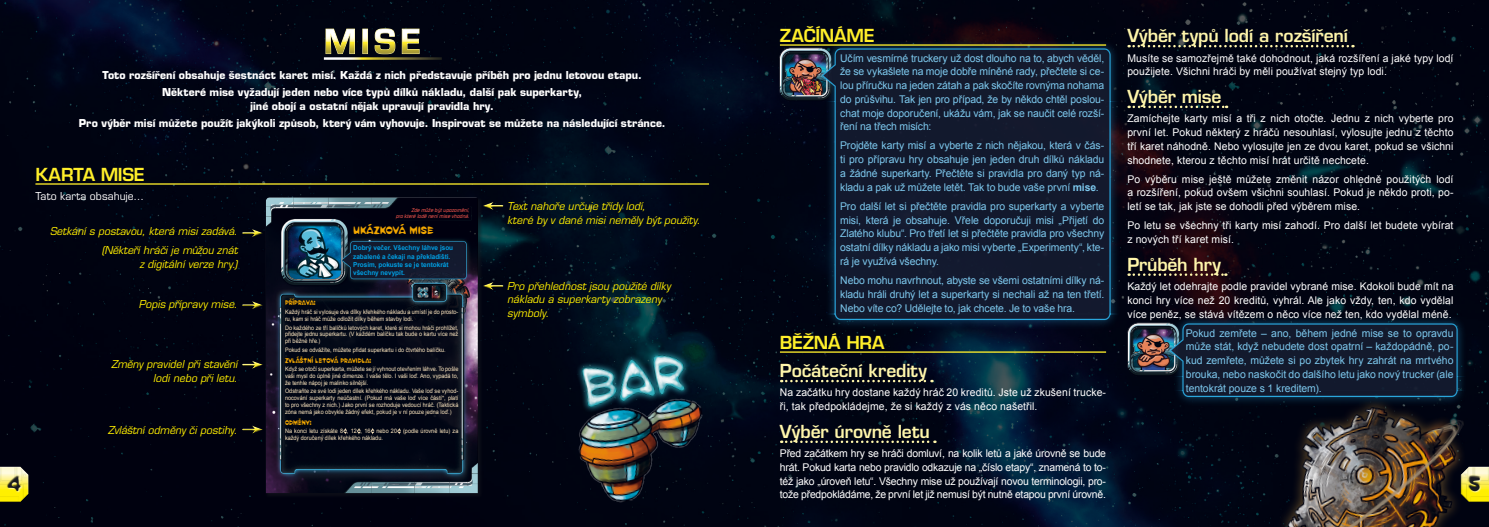
<style>
.page{position:relative;width:1489px;height:527px;background:#fff}
.page>*{position:absolute;margin:0;border:0;box-sizing:border-box;transform-origin:0 0}
.t1{font:600 32.5px "Eurostile CE";color:#fff}
.t2{font:500 21.25px "Amorpheus";color:#181a20}
.t3{font:600 17.5px "Eurostile CE";letter-spacing:-.01em;color:#fff6ab}
.t4{font:600 17.5px "Eurostile CE";letter-spacing:-.015em;color:#ffef2a}
.t5{font:500 11.5px "Amorpheus";color:#f1a600}
.t6{font:10.62px/13.8px "Arial";letter-spacing:.01em;color:#fff;text-align:justify}
.t7{font:10.62px/13.8px "Arial";letter-spacing:-.01em;color:#7cc7ec;text-align:justify}
.t8{font:700 10.62px/17.2px "Eurostile CE";letter-spacing:.005em;color:#fff;text-align:center}
.t9{font:italic 10.62px/13.8px "Eurostile CE";letter-spacing:.005em;color:#ffef00}
.t10{font:500 10.62px "Eurostile CE";letter-spacing:.005em;color:#fff}
.t11{font:500 7.5px "Amorpheus";color:#f1a600;scale:.9 1}
.t12{font:700 6.75px/8.1px "Arial";color:#009ee2;scale:.95 1}
.t13{font:6.12px/6.8px "Arial";color:#fee8c1;text-align:justify;scale:.9 1}
.t14{font:italic 5.38px/6.1px "Russell Square CE";letter-spacing:-.005em;color:#e9524a;text-align:right;scale:.9 1}
.s1{font-weight:700}
</style>
<div class="page">
<img style="left:0;top:0;width:1488px;height:526px">
<img style="left:563px;top:343px;width:152px;height:164px">
<img style="left:1257px;top:381px;width:224px;height:145px">
<svg style="left:1460px;top:465px;width:28px;height:8px"></svg>
<svg style="left:1460px;top:473px;width:28px;height:30px"></svg>
<div style="left:1468px;top:477px;width:13px;height:15px;background:#fff;opacity:.75"></div>
<div style="left:1468px;top:475px;width:13px;height:14px;background:#181a20;opacity:.75"></div>
<svg style="left:0;top:465px;width:30px;height:38px"></svg>
<div style="left:7px;top:476px;width:16px;height:16px;background:#fff;opacity:.75"></div>
<div style="left:7px;top:475px;width:15px;height:15px;background:#181a20;opacity:.75"></div>
<img style="left:780px;top:39px;width:339px;height:290px">
<img style="left:1127px;top:314px;width:339px;height:92px">
<hr style="left:780px;top:44px;width:326px;height:2px;background:#ffef2a">
<hr style="left:780px;top:351px;width:326px;height:1px;background:#ffef2a">
<svg style="left:781px;top:379px;width:151px;height:3px"></svg>
<svg style="left:781px;top:440px;width:154px;height:2px"></svg>
<svg style="left:1128px;top:45px;width:225px;height:2px"></svg>
<svg style="left:1128px;top:105px;width:98px;height:3px"></svg>
<svg style="left:1128px;top:273px;width:98px;height:2px"></svg>
<hr style="left:324px;top:57px;width:118px;height:3px;background:#fff">
<svg style="left:325px;top:28px;width:30px;height:26px"></svg>
<svg style="left:374px;top:28px;width:21px;height:26px"></svg>
<svg style="left:401px;top:28px;width:19px;height:26px"></svg>
<div style="left:265px;top:196px;width:217px;height:301px;background:#181a20;opacity:.5"></div>
<div style="left:265px;top:198px;width:213px;height:295px;background:#181a20;opacity:.75"></div>
<hr style="left:35px;top:183px;width:674px;height:1px;background:#ffef2a">
<div style="left:242px;top:299px;width:22px;height:9px;background:#fff;opacity:.75"></div>
<hr style="left:242px;top:304px;width:22px;height:4px;background:#181a20;opacity:.75">
<div style="left:242px;top:227px;width:22px;height:9px;background:#fff;opacity:.75"></div>
<hr style="left:242px;top:232px;width:22px;height:4px;background:#181a20;opacity:.75">
<div style="left:481px;top:200px;width:22px;height:9px;background:#fff;opacity:.75"></div>
<hr style="left:481px;top:205px;width:22px;height:4px;background:#181a20;opacity:.75">
<div style="left:481px;top:280px;width:22px;height:9px;background:#fff;opacity:.75"></div>
<hr style="left:481px;top:285px;width:22px;height:4px;background:#181a20;opacity:.75">
<div style="left:242px;top:358px;width:22px;height:10px;background:#fff;opacity:.75"></div>
<div style="left:242px;top:363px;width:22px;height:5px;background:#181a20;opacity:.75"></div>
<div style="left:242px;top:423px;width:22px;height:10px;background:#fff;opacity:.75"></div>
<div style="left:242px;top:428px;width:22px;height:5px;background:#181a20;opacity:.75"></div>
<h3 class="t4" style="left:780px;top:25px;width:96px">ZAČÍNÁME</h3>
<p class="t7" style="left:840px;top:51px;width:266px">Učím vesmírné truckery už dost dlouho na to, abych věděl, že se vykašlete na moje dobře míněné rady, přečtete si ce&shy;lou příručku na jeden zátah a pak skočíte rovnýma nohama do průšvihu. Tak jen pro případ, že by někdo chtěl poslou&shy;chat moje doporučení, ukážu vám, jak se naučit celé rozší&shy;ření na třech misích:</p>
<p class="t7" style="left:840px;top:139px;width:265px">Projděte karty misí a vyberte z nich nějakou, která v čás&shy;ti pro přípravu hry obsahuje jen jeden druh dílků nákladu a žádné superkarty. Přečtěte si pravidla pro daný typ ná&shy;kladu a pak už můžete letět. Tak to bude vaše první <span class="s1">mise</span>.</p>
<p class="t7" style="left:840px;top:199px;width:265px">Pro další let si přečtěte pravidla pro superkarty a vyberte misi, která je obsahuje. Vřele doporučuji misi „Přijetí do Zlatého klubu“. Pro třetí let si přečtěte pravidla pro všechny ostatní dílky nákladu a jako misi vyberte „Experimenty“, kte&shy;rá je využívá všechny.</p>
<p class="t7" style="left:840px;top:273px;width:265px">Nebo mohu navrhnout, abyste se všemi ostatními dílky ná&shy;kladu hráli druhý let a superkarty si nechali až na ten třetí.<br>Nebo víte co? Udělejte to, jak chcete. Je to vaše hra.</p>
<h3 class="t4" style="left:780px;top:332px;width:106px">BĚŽNÁ HRA</h3>
<h3 class="t3" style="left:780px;top:359px;width:148px">Počáteční kredity</h3>
<p class="t6" style="left:780px;top:385px;width:327px">Na začátku hry dostane každý hráč 20 kreditů. Jste už zkušení trucke&shy;ři, tak předpokládejme, že si každý z vás něco našetřil.</p>
<h3 class="t3" style="left:780px;top:420px;width:151px">Výběr úrovně letu</h3>
<p class="t6" style="left:780px;top:446px;width:327px">Před začátkem hry se hráči domluví, na kolik letů a jaké úrovně se bude hrát. Pokud karta nebo pravidlo odkazuje na „číslo etapy“, znamená to to&shy;též jako „úroveň letu“. Všechny mise už používají novou terminologii, pro&shy;tože předpokládáme, že první let již nemusí být nutně etapou první úrovně.</p>
<h1 class="t1" style="left:324px;top:21px;width:98px">MISE</h1>
<p class="t8" style="left:103px;top:66px;width:540px">Toto rozšíření obsahuje šestnáct karet misí. Každá z nich představuje příběh pro jednu letovou etapu.<br>Některé mise vyžadují jeden nebo více typů dílků nákladu, další pak superkarty,</p>
<p class="t8" style="left:79px;top:97px;width:588px">jiné obojí a ostatní nějak upravují pravidla hry.<br>Pro výběr misí můžete použít jakýkoli způsob, který vám vyhovuje. Inspirovat se můžete na následující stránce.</p>
<h3 class="t3" style="left:1127px;top:25px;width:222px">Výběr typů lodí a rozšíření</h3>
<p class="t6" style="left:1127px;top:51px;width:327px">Musíte se samozřejmě také dohodnout, jaká rozšíření a jaké typy lodí použijete. Všichni hráči by měli používat stejný typ lodi.</p>
<h3 class="t3" style="left:1127px;top:86px;width:96px">Výběr mise</h3>
<p class="t6" style="left:1127px;top:112px;width:327px">Zamíchejte karty misí a tři z nich otočte. Jednu z nich vyberte pro první let. Pokud některý z hráčů nesouhlasí, vylosujte jednu z těchto tří karet náhodně. Nebo vylosujte jen ze dvou karet, pokud se všichni shodnete, kterou z těchto misí hrát určitě nechcete.</p>
<p class="t6" style="left:1127px;top:172px;width:327px">Po výběru mise ještě můžete změnit názor ohledně použitých lodí a rozšíření, pokud ovšem všichni souhlasí. Pokud je někdo proti, po&shy;letí se tak, jak jste se dohodli před výběrem mise.</p>
<p class="t6" style="left:1127px;top:218px;width:327px">Po letu se všechny tři karty misí zahodí. Pro další let budete vybírat z nových tří karet misí.</p>
<h3 class="t3" style="left:1127px;top:253px;width:95px">Průběh hry</h3>
<p class="t6" style="left:1127px;top:279px;width:327px">Každý let odehrajte podle pravidel vybrané mise. Kdokoli bude mít na konci hry více než 20 kreditů, vyhrál. Ale jako vždy, ten, kdo vydělal více peněz, se stává vítězem o něco více než ten, kdo vydělal méně.</p>
<p class="t7" style="left:1185px;top:326px;width:269px">Pokud zemřete – ano, během jedné mise se to opravdu může stát, když nebudete dost opatrní – každopádně, po&shy;kud zemřete, můžete si po zbytek hry zahrát na mrtvého brouka, nebo naskočit do dalšího letu jako nový trucker (ale tentokrát pouze s 1 kreditem).</p>
<h3 class="t4" style="left:35px;top:164px;width:111px">KARTA MISE</h3>
<p class="t10" style="left:35px;top:190px;width:110px">Tato karta obsahuje…</p>
<p class="t9" style="left:507px;top:199px;width:195px">Text nahoře určuje třídy lodí,<br>které by v dané misi neměly být použity.</p>
<p class="t14" style="left:396px;top:206px;width:83px">Zde může být upozornění,<br>pro které lodě není mise vhodná.</p>
<p class="t5" style="left:353px;top:223px;width:82px">UKÁZKOVÁ MISE</p>
<p class="t9" style="left:50px;top:222px;width:189px;line-height:18.8px;text-align:right">Setkání s postavou, která misi zadává. (Někteří hráči je můžou znát</p>
<p class="t9" style="left:139px;top:257px;width:100px">z digitální verze hry.)</p>
<p class="t9" style="left:139px;top:297px;width:100px">Popis přípravy mise.</p>
<p class="t12" style="left:353px;top:244px;width:107px">Dobrý večer. Všechny láhve jsou zabalené a čekají na překladišti.<br>Prosím, pokuste se je tentokrát všechny nevypít.</p>
<p class="t9" style="left:507px;top:278px;width:165px">Pro přehlednost jsou použité dílky nákladu a superkarty zobrazeny symboly.</p>
<p class="t11" style="left:285px;top:298px;width:36px">PŘÍPRAVA:</p>
<p class="t13" style="left:285px;top:308px;width:194px">Každý hráč si vylosuje dva dílky křehkého nákladu a umístí je do prosto&shy;ru, kam si hráč může odložit dílky během stavby lodi.</p>
<p class="t13" style="left:285px;top:324px;width:194px">Do každého ze tří balíčků letových karet, které si mohou hráči prohlížet, přidejte jednu superkartu. (V každém balíčku tak bude o kartu více než při běžné hře.)</p>
<p class="t13" style="left:285px;top:346px;width:180px">Pokud se odvážíte, můžete přidat superkartu i do čtvrtého balíčku.</p>
<p class="t11" style="left:285px;top:355px;width:97px">ZVLÁŠTNÍ LETOVÁ PRAVIDLA:</p>
<p class="t13" style="left:285px;top:365px;width:194px">Když se otočí superkarta, můžete se jí vyhnout otevřením láhve. To pošle vaši mysl do úplně jiné dimenze. I vaše tělo. I vaši loď. Ano, vypadá to, že tenhle nápoj je malinko silnější.</p>
<p class="t13" style="left:285px;top:387px;width:194px">Odstraňte ze své lodi jeden dílek křehkého nákladu. Vaše loď se vyhod&shy;nocování superkarty neúčastní. (Pokud má vaše loď více částí*, platí to pro všechny z nich.) Jako první se rozhoduje vedoucí hráč. (Taktická zóna nemá jako obvykle žádný efekt, pokud je v ní pouze jedna loď.)</p>
<p class="t11" style="left:285px;top:417px;width:31px">ODMĚNY:</p>
<p class="t13" style="left:285px;top:427px;width:194px">Na konci letu získáte 8 , 12 , 16 nebo 20 (podle úrovně letu) za každý doručený dílek křehkého nákladu.</p>
<p class="t9" style="left:111px;top:357px;width:128px;text-align:right">Změny pravidel při stavění lodi nebo při letu.</p>
<p class="t9" style="left:108px;top:422px;width:131px">Zvláštní odměny či postihy.</p>
<h2 class="t2" style="left:8px;top:470px;width:14px">4</h2>
<h2 class="t2" style="left:1468px;top:470px;width:13px">5</h2>
</div>
